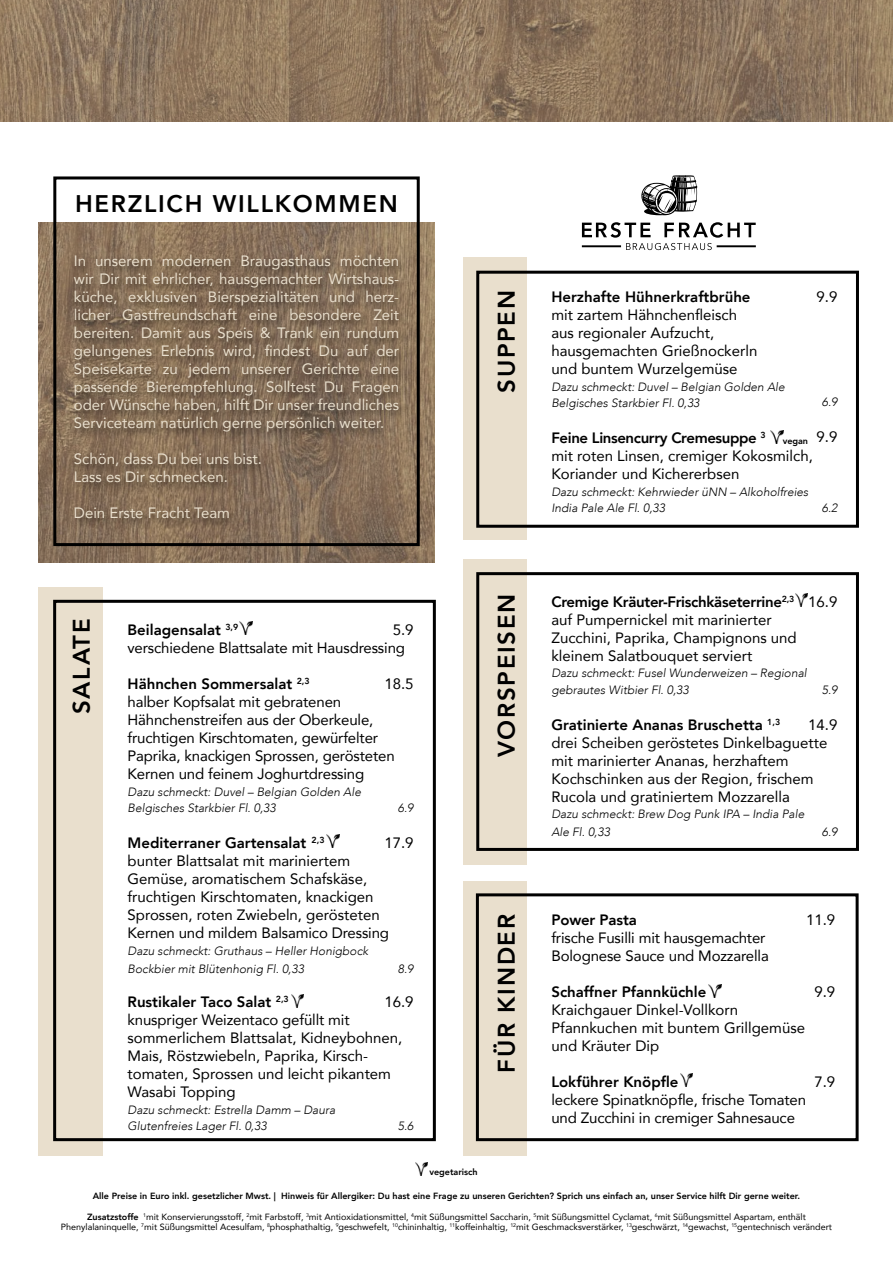
<style>
.page{position:relative;width:893px;height:1263px;background:#fff}
.page>*{position:absolute;margin:0;border:0;box-sizing:border-box;transform-origin:0 0}
.t1{font:800 24px "Avenir";letter-spacing:.07em;color:#000}
.t2{font:15px/18px "Avenir";color:#000}
.t3{font:15px/18px "Avenir";color:#e9dfcd;text-align:justify}
.t4{font:800 15px "Avenir";color:#000}
.t5{font:italic 300 12px/16.5px "Avenir LT";color:#000}
.t6{font:9px/10.8px "Avenir";color:#000;text-align:center}
.t7{font:800 9px "Avenir";color:#000}
.s1{font-weight:800}
</style>
<div class="page">
<div style="left:463px;top:881px;width:64px;height:274px;background:#e9dfcd"></div>
<div style="left:476px;top:893px;width:383px;height:248px;border:3px solid #000"></div>
<div style="left:463px;top:258px;width:64px;height:282px;background:#e9dfcd"></div>
<div style="left:476px;top:271px;width:383px;height:257px;border:3px solid #000"></div>
<img style="left:0;top:0;width:893px;height:121px">
<svg style="left:327px;top:835px;width:12px;height:13px"></svg>
<svg style="left:709px;top:984px;width:12px;height:13px"></svg>
<img style="left:680px;top:1073px;width:12px;height:14px">
<svg style="left:795px;top:593px;width:12px;height:13px"></svg>
<div style="left:463px;top:559px;width:64px;height:305px;background:#e9dfcd"></div>
<div style="left:476px;top:572px;width:383px;height:279px;border:3px solid #000"></div>
<svg style="left:240px;top:622px;width:12px;height:13px"></svg>
<div style="left:38px;top:587px;width:65px;height:568px;background:#e9dfcd"></div>
<div style="left:53px;top:600px;width:383px;height:541px;border:3px solid #000"></div>
<img style="left:38px;top:222px;width:397px;height:341px">
<div style="left:53px;top:176px;width:367px;height:370px;border:3px solid #000"></div>
<div style="left:70px;top:251px;width:339px;height:279px;background:#000;opacity:.75"></div>
<svg style="left:641px;top:175px;width:56px;height:40px"></svg>
<svg style="left:582px;top:222px;width:174px;height:28px"></svg>
<hr style="left:582px;top:245px;width:39px;height:2px;background:#000">
<hr style="left:717px;top:245px;width:39px;height:2px;background:#000">
<svg style="left:291px;top:994px;width:13px;height:13px"></svg>
<svg style="left:415px;top:1162px;width:13px;height:13px"></svg>
<svg style="left:771px;top:431px;width:12px;height:13px"></svg>
<h1 class="t1" style="left:75px;top:185px;width:324px">HERZLICH WILLKOMMEN</h1>
<p class="t3" style="left:74px;top:252px;width:327px">In unserem modernen Braugasthaus möchten wir Dir mit ehrlicher, hausgemachter Wirtshaus&shy;küche, exklusiven Bierspezialitäten und herz&shy;licher Gastfreundschaft eine besondere Zeit bereiten. Damit aus Speis &amp; Trank ein rundum gelungenes Erlebnis wird, findest Du auf der Speisekarte zu jedem unserer Gerichte eine passende Bierempfehlung. Solltest Du Fragen oder Wünsche haben, hilft Dir unser freundliches Serviceteam natürlich gerne persönlich weiter.</p>
<p class="t3" style="left:74px;top:450px;width:190px">Schön, dass Du bei uns bist.<br>Lass es Dir schmecken.</p>
<p class="t3" style="left:74px;top:504px;width:158px">Dein Erste Fracht Team</p>
<p class="t4" style="left:551px;top:285px;width:201px">Herzhafte Hühnerkraftbrühe</p>
<p class="t2" style="left:551px;top:305px;width:207px">mit zartem Hähnchenfleisch aus regionaler Aufzucht, hausgemachten Grießnockerln und buntem Wurzelgemüse</p>
<p class="t5" style="left:551px;top:378px;width:235px">Dazu schmeckt: Duvel – Belgian Golden Ale<br>Belgisches Starkbier Fl. 0,33</p>
<p class="t2" style="left:551px;top:428px;width:263px"><span class="s1">Feine Linsencurry Cremesuppe</span> <sup>3<br></sup>mit roten Linsen, cremiger Kokosmilch,<br>Koriander und Kichererbsen</p>
<p class="t5" style="left:551px;top:483px;width:258px">Dazu schmeckt: Kehrwieder üNN – Alkoholfreies<br>India Pale Ale Fl. 0,33</p>
<h1 class="t1" style="left:488px;top:393px;width:104px;rotate:-90deg">SUPPEN</h1>
<p class="t2" style="left:816px;top:287px;width:22px">9.9</p>
<p class="t5" style="left:822px;top:393px;width:17px">6.9</p>
<p class="t2" style="left:816px;top:427px;width:22px">9.9</p>
<p class="t7" style="left:783px;top:433px;width:27px">vegan</p>
<p class="t5" style="left:822px;top:500px;width:17px">6.2</p>
<h1 class="t1" style="left:63px;top:714px;width:97px;rotate:-90deg">SALATE</h1>
<p class="t2" style="left:128px;top:620px;width:279px"><span class="s1">Beilagensalat</span> <sup>3,9<br></sup>verschiedene Blattsalate mit Hausdressing</p>
<p class="t2" style="left:128px;top:674px;width:269px"><span class="s1">Hähnchen Sommersalat</span> <sup>2,3<br></sup>halber Kopfsalat mit gebratenen Hähnchenstreifen aus der Oberkeule, fruchtigen Kirschtomaten, gewürfelter Paprika, knackigen Sprossen, gerösteten Kernen und feinem Joghurtdressing</p>
<p class="t5" style="left:128px;top:783px;width:235px">Dazu schmeckt: Duvel – Belgian Golden Ale<br>Belgisches Starkbier Fl. 0,33</p>
<p class="t2" style="left:128px;top:833px;width:263px"><span class="s1">Mediterraner Gartensalat</span> <sup>2,3<br></sup>bunter Blattsalat mit mariniertem Gemüse, aromatischem Schafskäse, fruchtigen Kirschtomaten, knackigen Sprossen, roten Zwiebeln, gerösteten Kernen und mildem Balsamico Dressing</p>
<p class="t5" style="left:128px;top:941px;width:242px;line-height:18px">Dazu schmeckt: Gruthaus – Heller Honigbock<br>Bockbier mit Blütenhonig Fl. 0,33</p>
<p class="t2" style="left:128px;top:992px;width:276px"><span class="s1">Rustikaler Taco Salat</span> <sup>2,3<br></sup>knuspriger Weizentaco gefüllt mit sommerlichem Blattsalat, Kidneybohnen,<br>Mais, Röstzwiebeln, Paprika, Kirsch&shy;tomaten, Sprossen und leicht pikantem<br>Wasabi Topping</p>
<p class="t5" style="left:128px;top:1101px;width:209px">Dazu schmeckt: Estrella Damm – Daura<br>Glutenfreies Lager Fl. 0,33</p>
<p class="t2" style="left:393px;top:620px;width:22px">5.9</p>
<p class="t2" style="left:384px;top:674px;width:31px">18.5</p>
<p class="t5" style="left:398px;top:800px;width:17px">6.9</p>
<p class="t2" style="left:384px;top:833px;width:31px">17.9</p>
<p class="t5" style="left:398px;top:960px;width:17px">8.9</p>
<p class="t2" style="left:384px;top:992px;width:31px">16.9</p>
<p class="t5" style="left:398px;top:1118px;width:17px">5.6</p>
<p class="t7" style="left:429px;top:1165px;width:50px">vegetarisch</p>
<p class="t2" style="left:551px;top:592px;width:247px"><span class="s1">Cremige Kräuter-Frischkäseterrine</span><sup>2,3 </sup>auf Pumpernickel mit marinierter Zucchini, Paprika, Champignons und kleinem Salatbouquet serviert</p>
<p class="t5" style="left:551px;top:665px;width:257px">Dazu schmeckt: Fusel Wunderweizen – Regional gebrautes Witbier Fl. 0,33</p>
<p class="t2" style="left:551px;top:715px;width:277px"><span class="s1">Gratinierte Ananas Bruschetta</span> <sup>1,3<br></sup>drei Scheiben geröstetes Dinkelbaguette mit marinierter Ananas, herzhaftem Kochschinken aus der Region, frischem Rucola und gratiniertem Mozzarella</p>
<p class="t5" style="left:551px;top:805px;width:255px;line-height:18px">Dazu schmeckt: Brew Dog Punk IPA – India Pale<br>Ale Fl. 0,33</p>
<h1 class="t1" style="left:488px;top:757px;width:165px;rotate:-90deg">VORSPEISEN</h1>
<p class="t2" style="left:808px;top:592px;width:31px">16.9</p>
<p class="t5" style="left:822px;top:681px;width:17px">5.9</p>
<p class="t2" style="left:808px;top:715px;width:31px">14.9</p>
<p class="t5" style="left:822px;top:824px;width:17px">6.9</p>
<h1 class="t1" style="left:488px;top:1073px;width:160px;rotate:-90deg">FÜR KINDER</h1>
<p class="t2" style="left:806px;top:910px;width:31px">11.9</p>
<p class="t4" style="left:551px;top:908px;width:87px">Power Pasta</p>
<p class="t2" style="left:551px;top:928px;width:219px">frische Fusilli mit hausgemachter<br>Bolognese Sauce und Mozzarella</p>
<p class="t4" style="left:551px;top:980px;width:157px">Schaffner Pfannküchle</p>
<p class="t2" style="left:551px;top:1000px;width:255px">Kraichgauer Dinkel-Vollkorn<br>Pfannkuchen mit buntem Grillgemüse und Kräuter Dip</p>
<p class="t4" style="left:551px;top:1070px;width:128px">Lokführer Knöpfle</p>
<p class="t2" style="left:551px;top:1090px;width:256px">leckere Spinatknöpfle, frische Tomaten und Zucchini in cremiger Sahnesauce</p>
<p class="t2" style="left:814px;top:982px;width:22px">9.9</p>
<p class="t2" style="left:814px;top:1072px;width:22px">7.9</p>
<p class="t7" style="left:93px;top:1189px;width:709px">Alle Preise in Euro inkl. gesetzlicher Mwst. | Hinweis für Allergiker: Du hast eine Frage zu unseren Gerichten? Sprich uns einfach an, unser Service hilft Dir gerne weiter.</p>
<p class="t6" style="left:61px;top:1211px;width:773px"><span class="s1">Zusatzstoffe</span> <sup>1</sup>mit Konservierungsstoff, <sup>2</sup>mit Farbstoff, <sup>3</sup>mit Antioxidationsmittel, <sup>4</sup>mit Süßungsmittel Saccharin, <sup>5</sup>mit Süßungsmittel Cyclamat, <sup>6</sup>mit Süßungsmittel Aspartam, enthält<br>Phenylalaninquelle, <sup>7</sup>mit Süßungsmittel Acesulfam, <sup>8</sup>phosphathaltig, <sup>9</sup>geschwefelt, <sup>10</sup>chininhaltig, <sup>11</sup>koffeinhaltig, <sup>12</sup>mit Geschmacksverstärker, <sup>13</sup>geschwärzt, <sup>14</sup>gewachst, <sup>15</sup>gentechnisch verändert</p>
</div>
